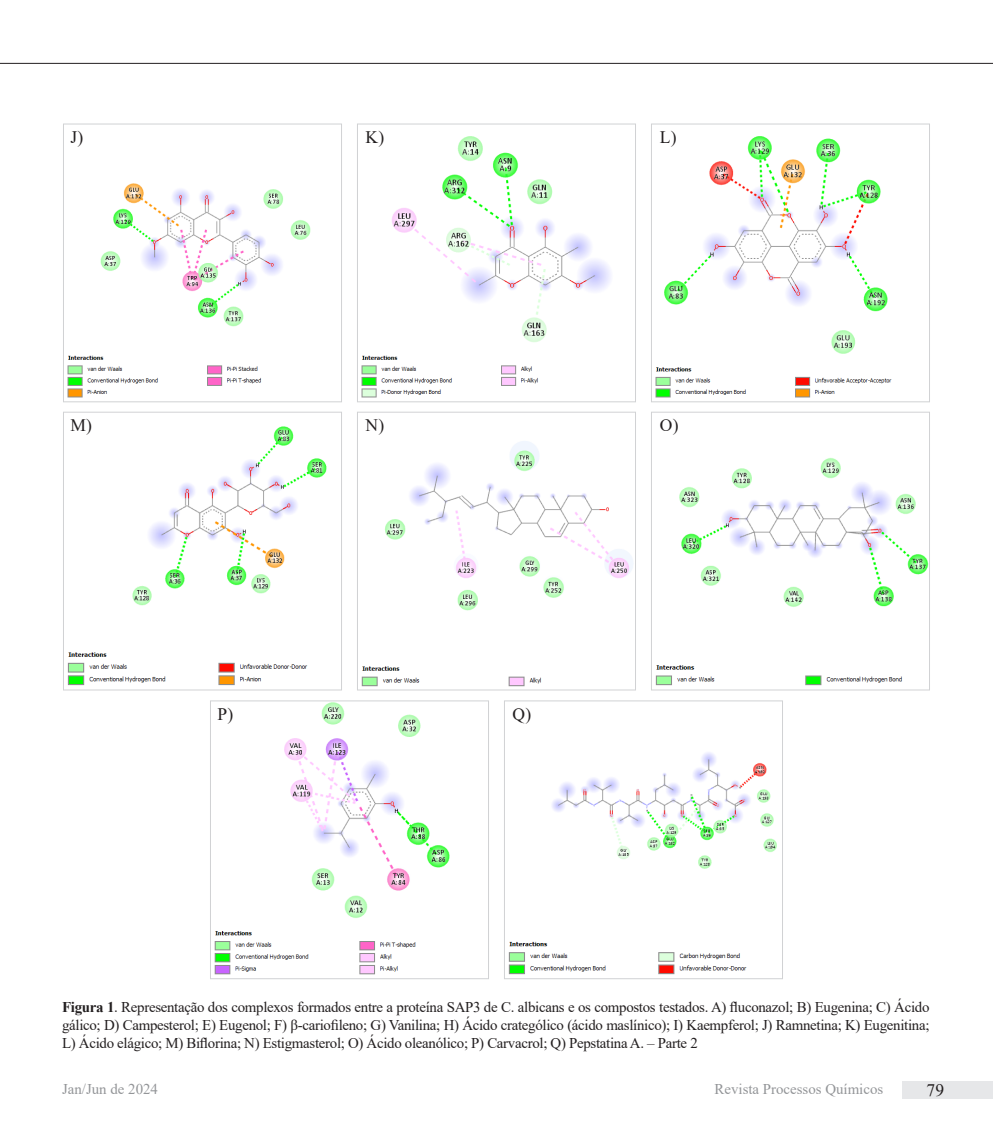
<style>
.page{position:relative;width:993px;height:1141px;background:#fff}
.page>*{position:absolute;margin:0;border:0;box-sizing:border-box;transform-origin:0 0}
.t1{font:17.5px "Times New Roman";color:#231f20}
.Legenda_8_5{font:14.88px/17.8px "Times New Roman";letter-spacing:-.02em;color:#231f20;text-align:justify}
.t2{font:14.88px "Times New Roman";color:#939598}
.s1{font-weight:700}
</style>
<div class="page">
<hr style="left:0;top:63px;width:992px;height:1px;background:#231f20">
<img style="left:67px;top:183px;width:244px;height:215px">
<div style="left:63px;top:124px;width:279px;height:278px;border:1px solid #d1d2d4"></div>
<img style="left:67px;top:426px;width:260px;height:260px">
<div style="left:63px;top:412px;width:279px;height:278px;border:1px solid #d1d2d4"></div>
<img style="left:214px;top:702px;width:236px;height:273px">
<div style="left:210px;top:700px;width:279px;height:279px;border:1px solid #d1d2d4"></div>
<img style="left:361px;top:136px;width:250px;height:262px">
<div style="left:357px;top:124px;width:278px;height:278px;border:1px solid #d1d2d4"></div>
<img style="left:361px;top:441px;width:272px;height:246px">
<div style="left:357px;top:412px;width:278px;height:278px;border:1px solid #d1d2d4"></div>
<img style="left:508px;top:752px;width:269px;height:223px">
<div style="left:504px;top:700px;width:278px;height:279px;border:1px solid #d1d2d4"></div>
<img style="left:655px;top:136px;width:237px;height:262px">
<div style="left:650px;top:124px;width:279px;height:278px;border:1px solid #d1d2d4"></div>
<img style="left:655px;top:458px;width:272px;height:228px">
<div style="left:650px;top:412px;width:279px;height:278px;border:1px solid #d1d2d4"></div>
<div style="left:902px;top:1081px;width:90px;height:18px;background:#e6e7e9"></div>
<p class="t1" style="left:70px;top:125px;width:14px">J)</p>
<p class="t1" style="left:70px;top:413px;width:23px">M)</p>
<p class="t1" style="left:217px;top:701px;width:17px">P)</p>
<p class="t1" style="left:365px;top:125px;width:20px">K)</p>
<p class="t1" style="left:365px;top:413px;width:20px">N)</p>
<p class="t1" style="left:512px;top:701px;width:20px">Q)</p>
<p class="t1" style="left:659px;top:125px;width:18px">L)</p>
<p class="t1" style="left:659px;top:413px;width:20px">O)</p>
<p class="Legenda_8_5" style="left:62px;top:998px;width:868px"><span class="s1">Figura 1</span>. Representação dos complexos formados entre a proteína SAP3 de C. albicans e os compostos testados. A) fluconazol; B) Eugenina; C) Ácido gálico; D) Campesterol; E) Eugenol; F) β-cariofileno; G) Vanilina; H) Ácido cratególico (ácido maslínico); I) Kaempferol; J) Ramnetina; K) Eugenitina; L) Ácido elágico; M) Biflorina; N) Estigmasterol; O) Ácido oleanólico; P) Carvacrol; Q) Pepstatina A. – Parte 2</p>
<p class="t2" style="left:62px;top:1078px;width:97px">Jan/Jun de 2024</p>
<p class="t2" style="left:714px;top:1078px;width:170px">Revista Processos Químicos</p>
<p class="t1" style="left:926px;top:1078px;width:19px">79</p>
</div>
